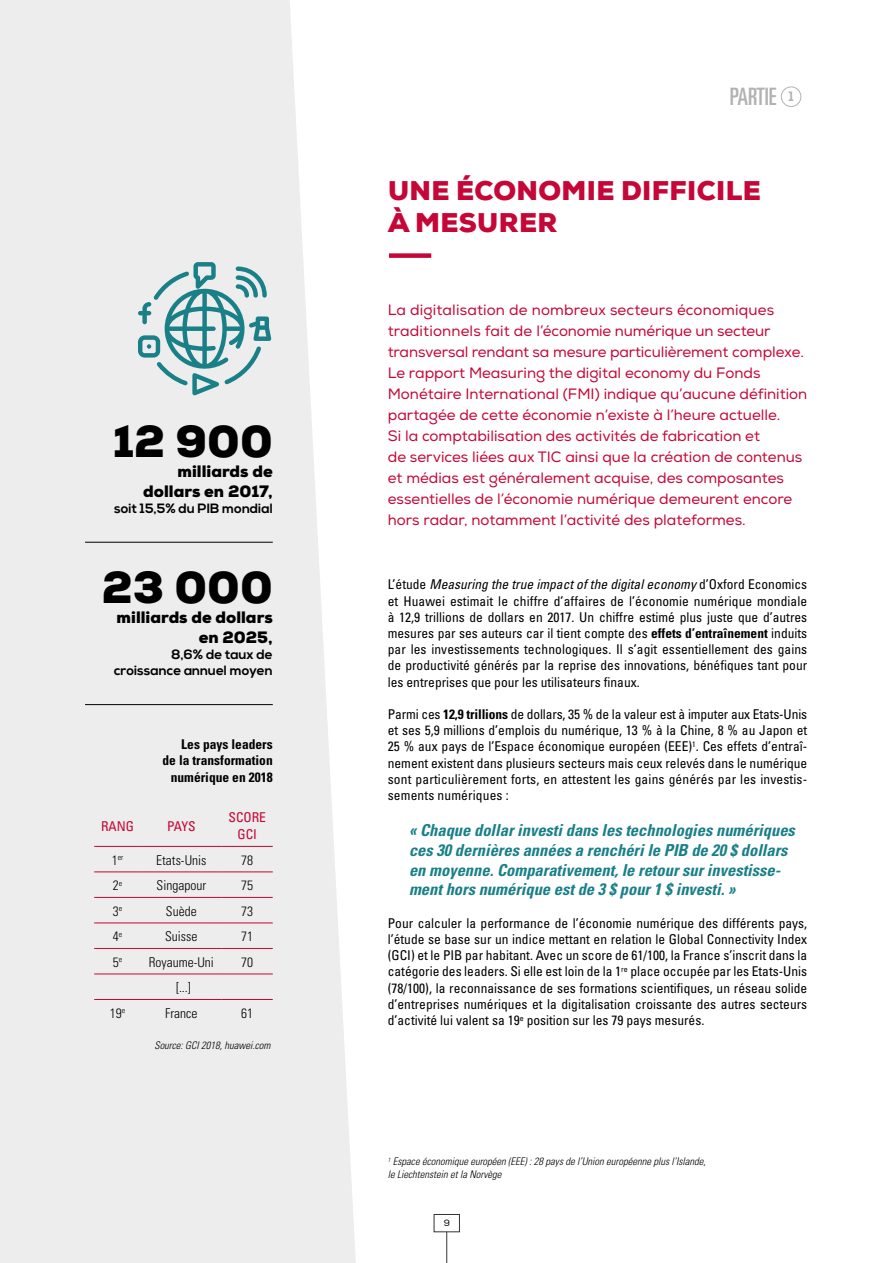
<style>
.page{position:relative;width:893px;height:1263px;background:#fff}
.page>*{position:absolute;margin:0;border:0;box-sizing:border-box;transform-origin:0 0}
.t1{font:900 45px "Nexa";color:#000}
.t2{font:900 27px/32.4px "Nexa";letter-spacing:.015em;color:#c50637}
.t3{font:ultra-condensed 24px "Univers";color:#b3b2b2}
.t4{font:italic 700 condensed 16.5px/19.8px "Univers";color:#1a8088}
.t5{font:900 16.5px/19.8px "Nexa";color:#000;text-align:right}
.t6{font:15px/21px "Nexa";color:#c50637}
.t7{font:condensed 13.5px/16.2px "Univers";color:#000;text-align:justify}
.t8{font:300 condensed 13.5px "Univers";color:#000}
.t9{font:700 13.5px/16.2px "Nexa";color:#000;text-align:right}
.t10{font:700 condensed 13.5px/16.2px "Univers";color:#000;text-align:right}
.t11{font:condensed 13.5px/16.2px "Univers";color:#c50637;text-align:center}
.t12{font:italic 300 condensed 10.5px/12.6px "Univers";color:#000}
.t13{font:9px "Nexa";color:#000}
.t14{font:300 condensed 7.8px "Univers";color:#000}
.s1{font-size:13.5px}
.s2{font-style:italic}
.s3{font-weight:700}
</style>
<div class="page">
<hr style="left:446px;top:1232px;width:1px;height:31px;background:#303731">
<div style="left:434px;top:1214px;width:26px;height:18px;border:1px solid #303731"></div>
<svg style="left:0;top:0;width:356px;height:1263px;background:#eee"></svg>
<hr style="left:94px;top:846px;width:47px;height:1px;background:#c50637">
<hr style="left:141px;top:846px;width:81px;height:1px;background:#c50637">
<hr style="left:222px;top:846px;width:51px;height:1px;background:#c50637">
<hr style="left:94px;top:871px;width:47px;height:1px;background:#c50637">
<hr style="left:141px;top:871px;width:81px;height:1px;background:#c50637">
<hr style="left:222px;top:871px;width:51px;height:1px;background:#c50637">
<hr style="left:94px;top:897px;width:47px;height:1px;background:#c50637">
<hr style="left:141px;top:897px;width:81px;height:1px;background:#c50637">
<hr style="left:222px;top:897px;width:51px;height:1px;background:#c50637">
<hr style="left:94px;top:922px;width:47px;height:1px;background:#c50637">
<hr style="left:141px;top:922px;width:81px;height:1px;background:#c50637">
<hr style="left:222px;top:922px;width:51px;height:1px;background:#c50637">
<hr style="left:94px;top:948px;width:47px;height:1px;background:#c50637">
<hr style="left:141px;top:948px;width:81px;height:1px;background:#c50637">
<hr style="left:222px;top:948px;width:51px;height:1px;background:#c50637">
<hr style="left:94px;top:973px;width:47px;height:1px;background:#c50637">
<hr style="left:141px;top:973px;width:81px;height:1px;background:#c50637">
<hr style="left:222px;top:973px;width:51px;height:1px;background:#c50637">
<hr style="left:94px;top:999px;width:47px;height:1px;background:#c50637">
<hr style="left:141px;top:999px;width:81px;height:1px;background:#c50637">
<hr style="left:222px;top:999px;width:51px;height:1px;background:#c50637">
<hr style="left:85px;top:704px;width:188px;height:1px;background:#000">
<hr style="left:85px;top:542px;width:188px;height:1px;background:#000">
<svg style="left:138px;top:262px;width:133px;height:133px;background:#b0cdd0"></svg>
<div style="left:389px;top:253px;width:42px;height:5px;background:#c50637"></div>
<div style="left:781px;top:87px;width:20px;height:20px;border:1px solid #b3b2b2;border-radius:50%"></div>
<h1 class="t1" style="left:113px;top:412px;width:161px">12 900</h1>
<p class="t5" style="left:143px;top:461px;width:131px">milliards de dollars en 2017,</p>
<p class="t9" style="left:114px;top:500px;width:160px">soit 15,5% du PIB mondial</p>
<h1 class="t1" style="left:102px;top:558px;width:172px">23 000</h1>
<p class="t5" style="left:117px;top:607px;width:158px">milliards de dollars en 2025,</p>
<p class="t9" style="left:114px;top:647px;width:160px">8,6% de taux de croissance annuel moyen</p>
<p class="t10" style="left:163px;top:736px;width:112px">Les pays leaders<br>de la transformation numérique en 2018</p>
<p class="t11" style="left:101px;top:817px;width:35px">RANG</p>
<p class="t11" style="left:167px;top:817px;width:30px">PAYS</p>
<p class="t11" style="left:228px;top:809px;width:39px">SCORE<br>GCI</p>
<p class="t14" style="left:112px;top:852px;width:13px"><span class="s1">1</span>er</p>
<p class="t8" style="left:156px;top:852px;width:52px">Etats-Unis</p>
<p class="t8" style="left:241px;top:852px;width:13px">78</p>
<p class="t8" style="left:113px;top:877px;width:11px">2<sup>e</sup></p>
<p class="t8" style="left:157px;top:877px;width:51px">Singapour</p>
<p class="t8" style="left:241px;top:877px;width:13px">75</p>
<p class="t8" style="left:113px;top:903px;width:11px">3<sup>e</sup></p>
<p class="t8" style="left:166px;top:903px;width:32px">Suède</p>
<p class="t8" style="left:241px;top:903px;width:13px">73</p>
<p class="t8" style="left:113px;top:928px;width:11px">4<sup>e</sup></p>
<p class="t8" style="left:165px;top:928px;width:34px">Suisse</p>
<p class="t8" style="left:241px;top:928px;width:13px">71</p>
<p class="t8" style="left:113px;top:954px;width:11px">5<sup>e</sup></p>
<p class="t8" style="left:149px;top:954px;width:67px">Royaume-Uni</p>
<p class="t8" style="left:241px;top:954px;width:13px">70</p>
<p class="t8" style="left:176px;top:979px;width:16px">[...]</p>
<p class="t8" style="left:110px;top:1005px;width:17px">19<sup>e</sup></p>
<p class="t8" style="left:165px;top:1005px;width:34px">France</p>
<p class="t8" style="left:241px;top:1005px;width:13px">61</p>
<p class="t12" style="left:154px;top:1039px;width:118px">Source: GCI 2018, huawei.com</p>
<h3 class="t3" style="left:730px;top:83px;width:65px">PARTIE <sup>1</sup></h3>
<h2 class="t2" style="left:388px;top:174px;width:374px">UNE ÉCONOMIE DIFFICILE<br>À MESURER</h2>
<p class="t6" style="left:388px;top:299px;width:421px">La digitalisation de nombreux secteurs économiques traditionnels fait de l’économie numérique un secteur transversal rendant sa mesure particulièrement complexe.<br>Le rapport Measuring the digital economy du Fonds Monétaire International (FMI) indique qu’aucune définition partagée de cette économie n’existe à l’heure actuelle.<br>Si la comptabilisation des activités de fabrication et<br>de services liées aux TIC ainsi que la création de contenus et médias est généralement acquise, des composantes essentielles de l’économie numérique demeurent encore hors radar, notamment l’activité des plateformes.</p>
<p class="t7" style="left:388px;top:576px;width:421px">L’étude <span class="s2">Measuring the true impact of the digital economy</span> d’Oxford Economics et Huawei estimait le chiffre d’affaires de l’économie numérique mondiale à 12,9 trillions de dollars en 2017. Un chiffre estimé plus juste que d’autres mesures par ses auteurs car il tient compte des <span class="s3">effets d’entraînement</span> induits par les investissements technologiques. Il s’agit essentiellement des gains de productivité générés par la reprise des innovations, bénéfiques tant pour les entreprises que pour les utilisateurs finaux.</p>
<p class="t7" style="left:388px;top:706px;width:421px">Parmi ces <span class="s3">12,9 trillions</span> de dollars, 35 % de la valeur est à imputer aux Etats-Unis et ses 5,9 millions d’emplois du numérique, 13 % à la Chine, 8 % au Japon et 25 % aux pays de l’Espace économique européen (EEE)<sup>1</sup>. Ces effets d’entraî&shy;nement existent dans plusieurs secteurs mais ceux relevés dans le numérique sont particulièrement forts, en attestent les gains générés par les investis&shy;sements numériques :</p>
<p class="t4" style="left:409px;top:820px;width:387px">« Chaque dollar investi dans les technologies numériques ces 30 dernières années a renchéri le PIB de 20 $ dollars en moyenne. Comparativement, le retour sur investisse&shy;ment hors numérique est de 3 $ pour 1 $ investi. »</p>
<p class="t7" style="left:388px;top:915px;width:421px">Pour calculer la performance de l’économie numérique des différents pays, l’étude se base sur un indice mettant en relation le Global Connectivity Index (GCI) et le PIB par habitant. Avec un score de 61/100, la France s’inscrit dans la catégorie des leaders. Si elle est loin de la 1<sup>re</sup> place occupée par les Etats-Unis (78/100), la reconnaissance de ses formations scientifiques, un réseau solide d’entreprises numériques et la digitalisation croissante des autres secteurs d’activité lui valent sa 19<sup>e</sup> position sur les 79 pays mesurés.</p>
<p class="t12" style="left:388px;top:1155px;width:320px"><sup>1</sup> Espace économique européen (EEE) : 28 pays de l’Union européenne plus l’Islande, le Liechtenstein et la Norvège</p>
<p class="t13" style="left:444px;top:1217px;width:8px">9</p>
</div>
